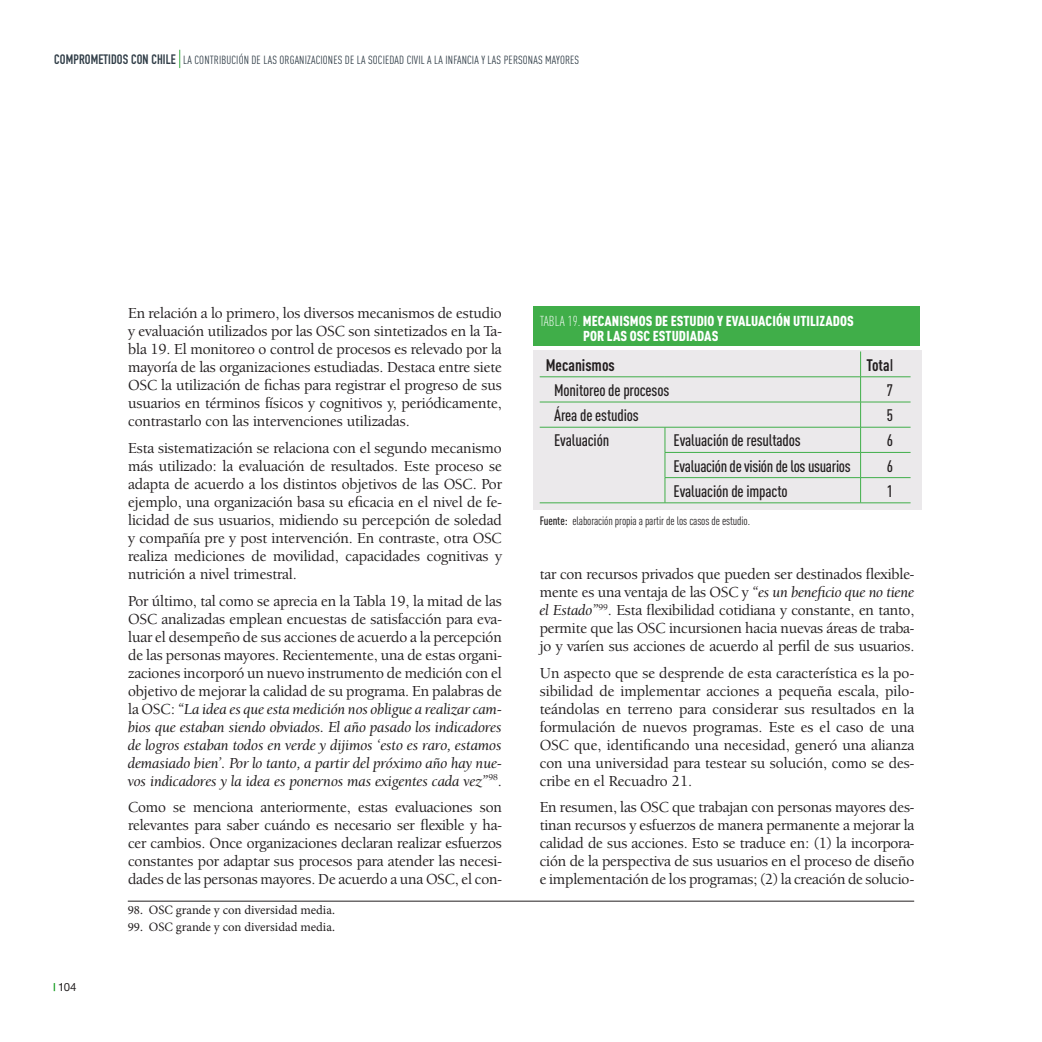
<style>
.page{position:relative;width:1042px;height:1042px;background:#fff}
.page>*{position:absolute;margin:0;border:0;box-sizing:border-box;transform-origin:0 0}
.Normal2{font:500 16.5px "DIN Cond";letter-spacing:-.01em;color:#231f20}
.Normal2-2{font:16.5px "DIN Cond Bold Alternate";color:#231f20}
.texto_general_10_5_e{font:500 15.75px/18px "Berkeley Oldstyle IT Cby BT";letter-spacing:-.005em;color:#231f20;text-align:justify}
.titulo_tabla_nuevo{font:900 14.25px/15px "DIN Cond";letter-spacing:.005em;color:#fff}
.Notas_filete{font:12.75px "Minion Pro";color:#231f20}
.notas_sin{font:12.75px "Minion Pro";color:#231f20}
.t1{font:12px "DIN Cond Regular Alternate";letter-spacing:-.01em;color:#231f20}
.t2{font:500 12px "Nimbus Sans Novus T";color:#231f20}
.t3{font:11.7px "DIN Cond Regular Alternate";letter-spacing:.01em;color:#313e48}
.s1{font-family:"DIN Condensed";font-weight:700;font-size:13.5px}
.s2{font-family:"Berkeley Oldstyle IT Cby BT Med Ital";font-weight:400}
.s3{font-weight:300}
.s4{font-family:"Arial"}
.s5{font-family:"DIN Cond";font-weight:500}
</style>
<div class="page">
<svg style="left:179px;top:50px;width:1px;height:18px"></svg>
<div style="left:533px;top:351px;width:388px;height:159px;background:#ebe9eb"></div>
<div style="left:533px;top:307px;width:386px;height:39px;background:#40ae49"></div>
<hr style="left:540px;top:376px;width:125px;height:1px;background:#40ae49">
<hr style="left:665px;top:376px;width:195px;height:1px;background:#40ae49">
<hr style="left:860px;top:376px;width:50px;height:1px;background:#40ae49">
<hr style="left:540px;top:402px;width:125px;height:1px;background:#40ae49">
<hr style="left:665px;top:402px;width:195px;height:1px;background:#40ae49">
<hr style="left:860px;top:402px;width:50px;height:1px;background:#40ae49">
<hr style="left:540px;top:427px;width:125px;height:1px;background:#40ae49">
<hr style="left:540px;top:502px;width:125px;height:1px;background:#40ae49">
<hr style="left:665px;top:427px;width:195px;height:1px;background:#40ae49">
<hr style="left:860px;top:427px;width:50px;height:1px;background:#40ae49">
<hr style="left:665px;top:452px;width:195px;height:1px;background:#40ae49">
<hr style="left:860px;top:452px;width:50px;height:1px;background:#40ae49">
<hr style="left:665px;top:477px;width:195px;height:1px;background:#40ae49">
<hr style="left:860px;top:477px;width:50px;height:1px;background:#40ae49">
<svg style="left:665px;top:427px;width:1px;height:75px"></svg>
<svg style="left:860px;top:351px;width:1px;height:151px"></svg>
<hr style="left:665px;top:502px;width:195px;height:1px;background:#40ae49">
<hr style="left:860px;top:502px;width:50px;height:1px;background:#40ae49">
<hr style="left:128px;top:901px;width:786px;height:1px;background:#231f20">
<p class="t3" style="left:54px;top:53px;width:526px"><span class="s1">COMPROMETIDOS CON CHILE</span> LA CONTRIBUCIÓN DE LAS ORGANIZACIONES DE LA SOCIEDAD CIVIL A LA INFANCIA Y LAS PERSONAS MAYORES</p>
<p class="t2" style="left:58px;top:980px;width:20px">104</p>
<p class="texto_general_10_5_e" style="left:128px;top:304px;width:375px">En relación a lo primero, los diversos mecanismos de estudio y evaluación utilizados por las OSC son sintetizados en la Ta&shy;bla 19. El monitoreo o control de procesos es relevado por la mayoría de las organizaciones estudiadas. Destaca entre siete OSC la utilización de fichas para registrar el progreso de sus usuarios en términos físicos y cognitivos y, periódicamente, contrastarlo con las intervenciones utilizadas.</p>
<p class="texto_general_10_5_e" style="left:128px;top:439px;width:375px">Esta sistematización se relaciona con el segundo mecanismo más utilizado: la evaluación de resultados. Este proceso se adapta de acuerdo a los distintos objetivos de las OSC. Por ejemplo, una organización basa su eficacia en el nivel de fe&shy;licidad de sus usuarios, midiendo su percepción de soledad y compañía pre y post intervención. En contraste, otra OSC realiza mediciones de movilidad, capacidades cognitivas y nutrición a nivel trimestral.</p>
<p class="texto_general_10_5_e" style="left:128px;top:591px;width:375px">Por último, tal como se aprecia en la Tabla 19, la mitad de las OSC analizadas emplean encuestas de satisfacción para eva&shy;luar el desempeño de sus acciones de acuerdo a la percepción de las personas mayores. Recientemente, una de estas organi&shy;zaciones incorporó un nuevo instrumento de medición con el objetivo de mejorar la calidad de su programa. En palabras de la OSC: <span class="s2">“La idea es que esta medición nos obligue a realizar cam&shy;bios que estaban siendo obviados. El año pasado los indicadores de logros estaban todos en verde y dijimos ‘esto es raro, estamos demasiado bien’. Por lo tanto, a partir del próximo año hay nue&shy;vos indicadores y la idea es ponernos mas exigentes cada vez”</span><sup>98</sup>.</p>
<p class="texto_general_10_5_e" style="left:128px;top:798px;width:375px">Como se menciona anteriormente, estas evaluaciones son relevantes para saber cuándo es necesario ser flexible y ha&shy;cer cambios. Once organizaciones declaran realizar esfuerzos constantes por adaptar sus procesos para atender las necesi&shy;dades de las personas mayores. De acuerdo a una OSC, el con-</p>
<p class="Notas_filete" style="left:128px;top:901px;width:209px">98. OSC grande y con diversidad media.</p>
<p class="notas_sin" style="left:128px;top:918px;width:209px">99. OSC grande y con diversidad media.</p>
<p class="titulo_tabla_nuevo" style="left:583px;top:313px;width:272px;text-indent:-44px"><span class="s3">TABLA 19.</span> MECANISMOS DE ESTUDIO Y EVALUACIÓN UTILIZADOS<br>POR LAS OSC ESTUDIADAS</p>
<p class="Normal2-2" style="left:546px;top:355px;width:71px">Mecanismos</p>
<p class="Normal2-2" style="left:866px;top:355px;width:28px">Tota<span class="s4">l</span></p>
<p class="Normal2" style="left:554px;top:380px;width:117px">Monitoreo de procesos</p>
<p class="Normal2" style="left:886px;top:380px;width:8px">7</p>
<p class="Normal2" style="left:554px;top:405px;width:86px">Área de estudios</p>
<p class="Normal2" style="left:886px;top:405px;width:8px">5</p>
<p class="Normal2" style="left:554px;top:431px;width:57px">Evaluación</p>
<p class="Normal2" style="left:673px;top:431px;width:129px">Evaluación de resultados</p>
<p class="Normal2" style="left:886px;top:431px;width:8px">6</p>
<p class="Normal2" style="left:673px;top:456px;width:178px">Evaluación de visión de los usuarios</p>
<p class="Normal2" style="left:886px;top:456px;width:8px">6</p>
<p class="Normal2" style="left:673px;top:481px;width:116px">Evaluación de impacto</p>
<p class="Normal2" style="left:886px;top:481px;width:8px">1</p>
<p class="t1" style="left:540px;top:513px;width:212px"><span class="s5">Fuente:</span> elaboración propia a partir de los casos de estudio.</p>
<p class="texto_general_10_5_e" style="left:540px;top:565px;width:376px">tar con recursos privados que pueden ser destinados flexible&shy;mente es una ventaja de las OSC y <span class="s2">“es un beneficio que no tiene el Estado”</span><sup>99</sup>. Esta flexibilidad cotidiana y constante, en tanto, permite que las OSC incursionen hacia nuevas áreas de traba&shy;jo y varíen sus acciones de acuerdo al perfil de sus usuarios.</p>
<p class="texto_general_10_5_e" style="left:540px;top:663px;width:376px">Un aspecto que se desprende de esta característica es la po&shy;sibilidad de implementar acciones a pequeña escala, pilo&shy;teándolas en terreno para considerar sus resultados en la formulación de nuevos programas. Este es el caso de una OSC que, identificando una necesidad, generó una alianza con una universidad para testear su solución, como se des&shy;cribe en el Recuadro 21.</p>
<p class="texto_general_10_5_e" style="left:540px;top:798px;width:376px">En resumen, las OSC que trabajan con personas mayores des&shy;tinan recursos y esfuerzos de manera permanente a mejorar la calidad de sus acciones. Esto se traduce en: (1) la incorpora&shy;ción de la perspectiva de sus usuarios en el proceso de diseño e implementación de los programas; (2) la creación de solucio-</p>
</div>
